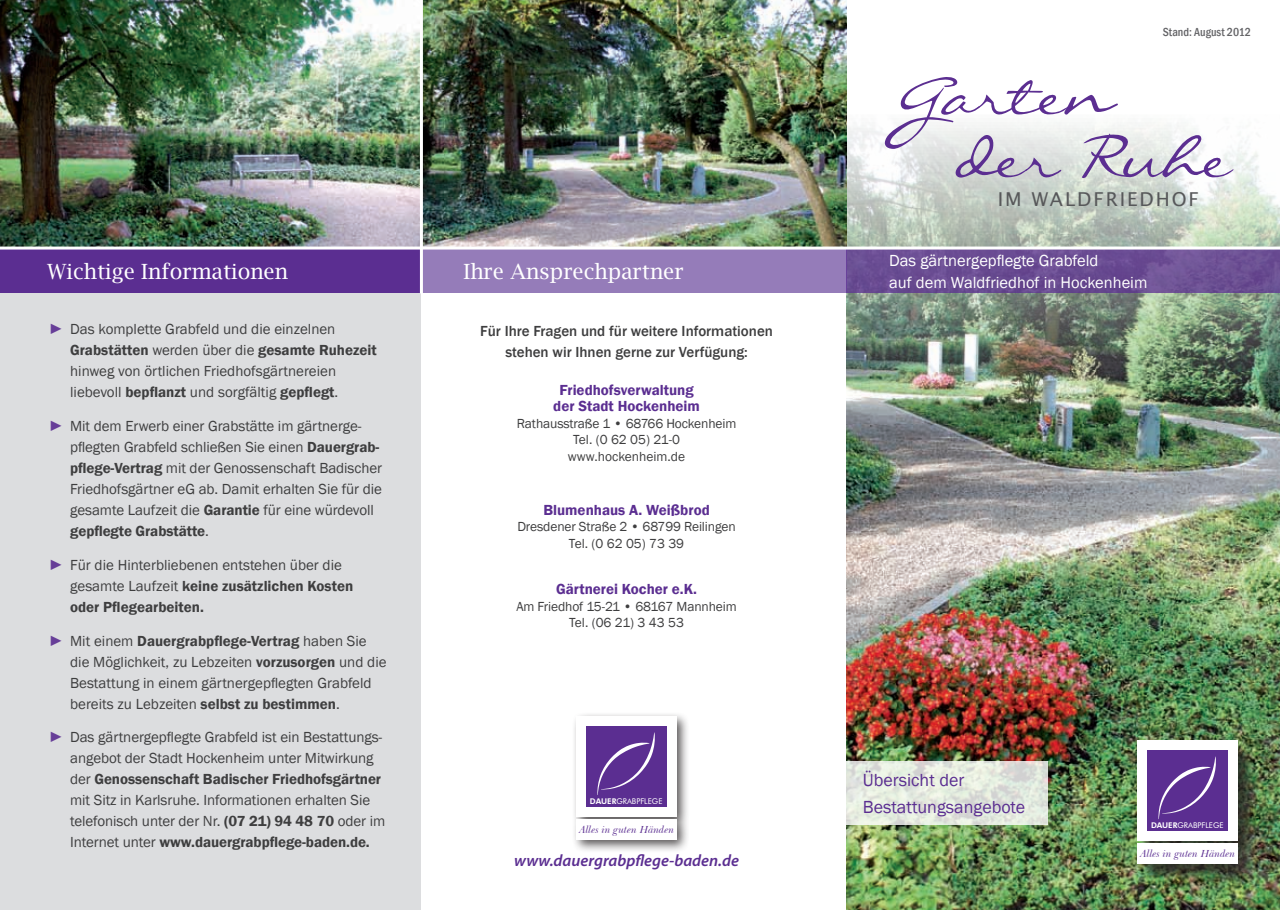
<style>
.page{position:relative;width:1280px;height:910px;background:#fff}
.page>*{position:absolute;margin:0;border:0;box-sizing:border-box;transform-origin:0 0}
.t1{font:84.9px/63px "Callie Hand";color:#5b2e91}
.t2{font:21px "Lucida Bright";color:#fff}
.t3{font:19.2px "Lucida Sans";letter-spacing:.1em;color:#57585a}
.t4{font:18px "Franklin Gothic";color:#5b2e91}
.t5{font:16.5px/22.5px "Franklin Gothic";color:#fff}
.t6{font:italic 600 16.5px "Myriad Pro";color:#5b2e91}
.Absatzformat_5{font:15px/21px "Franklin Gothic";letter-spacing:-.005em;color:#3e3e3f}
.t7{font:600 15px/16.5px "Franklin Gothic";color:#5b2e91;text-align:center}
.t8{font:500 15px/21px "Franklin Gothic";color:#3e3e3f;text-align:center}
.t9{font:13.5px/16.5px "Franklin Gothic";letter-spacing:-.01em;color:#3e3e3f;text-align:center}
.t10{font:500 condensed 12px "Franklin Gothic";color:#636366}
.t11{font:italic 10.5px "New Baskerville IT Cby BT";color:#5b2e91}
.t12{font:7.8px "Futura BT";color:#fff}
.s1{color:#673e98}
.s2{font-weight:600}
.s3{font-weight:800}
</style>
<div class="page">
<img style="left:846px;top:115px;width:434px;height:795px">
<div style="left:422px;top:248px;width:424px;height:45px;background:#957cb9"></div>
<div style="left:0;top:284px;width:421px;height:626px;background:#dcdddf"></div>
<div style="left:0;top:248px;width:421px;height:45px;background:#5b2e91"></div>
<img style="left:0;top:0;width:846px;height:247px">
<div style="left:1140px;top:743px;width:116px;height:139px;background:#231f20;opacity:.75"></div>
<div style="left:1137px;top:741px;width:100px;height:100px;background:#fff"></div>
<div style="left:1147px;top:751px;width:80px;height:80px;background:#5b2e91"></div>
<svg style="left:1158px;top:757px;width:58px;height:62px"></svg>
<div style="left:1137px;top:843px;width:100px;height:21px;background:#fff"></div>
<hr style="left:420px;top:0;width:3px;height:293px;background:#fff">
<div style="left:571px;top:712px;width:119px;height:141px;background:#231f20;opacity:.75"></div>
<div style="left:576px;top:716px;width:100px;height:101px;background:#fff"></div>
<div style="left:586px;top:727px;width:80px;height:80px;background:#5b2e91"></div>
<svg style="left:597px;top:732px;width:58px;height:63px"></svg>
<div style="left:576px;top:819px;width:100px;height:21px;background:#fff"></div>
<svg style="left:846px;top:761px;width:201px;height:64px;background:#e2e8de"></svg>
<div style="left:846px;top:250px;width:434px;height:43px;background:#6a4d93"></div>
<hr style="left:0;top:247px;width:1280px;height:3px;background:#fff">
<p class="t2" style="left:47px;top:259px;width:242px">Wichtige Informationen</p>
<p class="t2" style="left:463px;top:259px;width:222px">Ihre Ansprechpartner</p>
<p class="Absatzformat_5" style="left:70px;top:319px;width:308px;text-indent:-21px"><span class="s1">►</span> Das komplette Grabfeld und die einzelnen <span class="s2">Grabstätten</span> werden über die <span class="s2">gesamte Ruhezeit </span>hinweg von örtlichen Friedhofsgärtnereien liebevoll <span class="s2">bepflanzt</span> und sorgfältig <span class="s2">gepflegt</span>.</p>
<p class="Absatzformat_5" style="left:70px;top:416px;width:313px;text-indent:-21px"><span class="s1">►</span> Mit dem Erwerb einer Grabstätte im gärtnerge&shy;pflegten Grabfeld schließen Sie einen <span class="s2">Dauergrab&shy;pflege-Vertrag</span> mit der Genossenschaft Badischer Friedhofsgärtner eG ab. Damit erhalten Sie für die gesamte Laufzeit die <span class="s2">Garantie</span> für eine würdevoll <span class="s2">gepflegte Grabstätte</span>.</p>
<p class="Absatzformat_5" style="left:70px;top:555px;width:285px;text-indent:-21px"><span class="s1">►</span> Für die Hinterbliebenen entstehen über die gesamte Laufzeit <span class="s2">keine zusätzlichen Kosten oder Pflegearbeiten.</span></p>
<p class="Absatzformat_5" style="left:70px;top:630px;width:318px;text-indent:-21px"><span class="s1">►</span> Mit einem <span class="s2">Dauergrabpflege-Vertrag</span> haben Sie die Möglichkeit, zu Lebzeiten <span class="s2">vorzusorgen</span> und die Bestattung in einem gärtnergepflegten Grabfeld bereits zu Lebzeiten <span class="s2">selbst zu bestimmen</span>.</p>
<p class="Absatzformat_5" style="left:70px;top:727px;width:317px;text-indent:-21px"><span class="s1">►</span> Das gärtnergepflegte Grabfeld ist ein Bestattungs&shy;angebot der Stadt Hockenheim unter Mitwirkung der <span class="s2">Genossenschaft Badischer Friedhofsgärtner </span>mit Sitz in Karlsruhe. Informationen erhalten Sie telefonisch unter der Nr. <span class="s2">(07 21) 94 48 70</span> oder im Internet unter <span class="s2">www.dauergrabpflege-baden.de.</span></p>
<p class="t8" style="left:480px;top:320px;width:294px">Für Ihre Fragen und für weitere Informationen stehen wir Ihnen gerne zur Verfügung:</p>
<p class="t7" style="left:553px;top:381px;width:148px">Friedhofsverwaltung der Stadt Hockenheim</p>
<p class="t9" style="left:517px;top:415px;width:221px">Rathausstraße 1 • 68766 Hockenheim<br>Tel. (0 62 05) 21-0 www.hockenheim.de</p>
<p class="t7" style="left:543px;top:502px;width:168px">Blumenhaus A. Weißbrod</p>
<p class="t9" style="left:517px;top:519px;width:220px">Dresdener Straße 2 • 68799 Reilingen<br>Tel. (0 62 05) 73 39</p>
<p class="t7" style="left:556px;top:581px;width:142px">Gärtnerei Kocher e.K.</p>
<p class="t9" style="left:516px;top:598px;width:222px">Am Friedhof 15-21 • 68167 Mannheim<br>Tel. (06 21) 3 43 53</p>
<p class="t12" style="left:590px;top:797px;width:74px"><span class="s3">DAUER</span>GRABPFLEGE</p>
<p class="t11" style="left:579px;top:823px;width:96px">Alles in guten Händen</p>
<p class="t6" style="left:514px;top:850px;width:226px">www.dauergrabpflege-baden.de</p>
<p class="t10" style="left:1163px;top:24px;width:90px">Stand: August 2012</p>
<p class="t1" style="left:958px;top:75px;width:276px;text-indent:-66px">Garten der Ruhe</p>
<p class="t3" style="left:998px;top:189px;width:202px">IM WALDFRIEDHOF</p>
<p class="t5" style="left:889px;top:249px;width:260px">Das gärtnergepflegte Grabfeld<br>auf dem Waldfriedhof in Hockenheim</p>
<p class="t4" style="left:863px;top:769px;width:103px">Übersicht der</p>
<p class="t4" style="left:863px;top:796px;width:164px">Bestattungsangebote</p>
<p class="t12" style="left:1151px;top:821px;width:74px"><span class="s3">DAUER</span>GRABPFLEGE</p>
<p class="t11" style="left:1140px;top:847px;width:96px">Alles in guten Händen</p>
</div>
